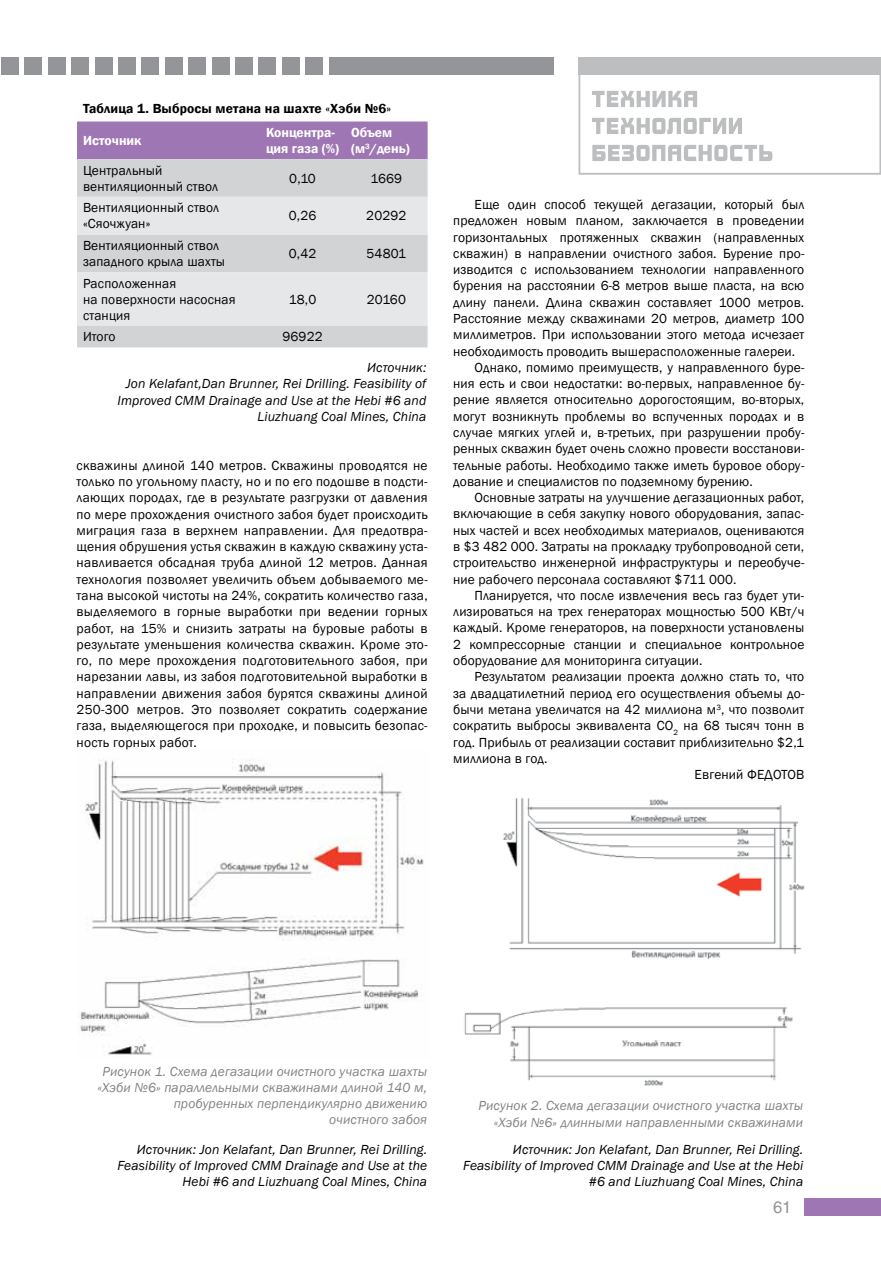
<style>
.page{position:relative;width:881px;height:1263px;background:#fff}
.page>*{position:absolute;margin:0;border:0;box-sizing:border-box;transform-origin:0 0}
.t1{font:16.5px "Helios";color:#939598}
.t2{font:13.5px/16.4px "Franklin Gothic";letter-spacing:.01em;color:#000}
.t3{font:italic 13.5px/16.4px "Franklin Gothic";letter-spacing:.01em;color:#000;text-align:right}
.t4{font:italic 13.5px/16.2px "Franklin Gothic";letter-spacing:.01em;color:#808285;text-align:right}
.t5{font:600 13.5px/16.2px "Franklin Gothic";color:#fff}
.t6{font:600 13.5px "Franklin Gothic";letter-spacing:.01em;color:#000}
</style>
<div class="page">
<div style="left:578px;top:57px;width:302px;height:117px;border:2px solid #bcbec0"></div>
<div style="left:329px;top:58px;width:224px;height:17px;background:#939598"></div>
<div style="left:1px;top:58px;width:17px;height:17px;background:#939598"></div>
<div style="left:578px;top:58px;width:302px;height:17px;background:#bcbec0"></div>
<svg style="left:592px;top:145px;width:180px;height:16px"></svg>
<svg style="left:592px;top:118px;width:149px;height:16px"></svg>
<svg style="left:592px;top:91px;width:105px;height:16px"></svg>
<div style="left:804px;top:1198px;width:76px;height:17px;background:#9e76b4"></div>
<div style="left:25px;top:58px;width:17px;height:17px;background:#939598"></div>
<div style="left:48px;top:58px;width:17px;height:17px;background:#939598"></div>
<div style="left:72px;top:58px;width:17px;height:17px;background:#939598"></div>
<div style="left:95px;top:58px;width:17px;height:17px;background:#939598"></div>
<div style="left:118px;top:58px;width:17px;height:17px;background:#939598"></div>
<div style="left:142px;top:58px;width:17px;height:17px;background:#939598"></div>
<div style="left:165px;top:58px;width:17px;height:17px;background:#939598"></div>
<div style="left:188px;top:58px;width:17px;height:17px;background:#939598"></div>
<div style="left:212px;top:58px;width:17px;height:17px;background:#939598"></div>
<div style="left:235px;top:58px;width:17px;height:17px;background:#939598"></div>
<div style="left:259px;top:58px;width:17px;height:17px;background:#939598"></div>
<div style="left:282px;top:58px;width:17px;height:17px;background:#939598"></div>
<div style="left:305px;top:58px;width:17px;height:17px;background:#939598"></div>
<img style="left:79px;top:759px;width:345px;height:296px">
<img style="left:464px;top:797px;width:341px;height:289px">
<div style="left:77px;top:122px;width:350px;height:37px;background:#9e76b4"></div>
<div style="left:77px;top:159px;width:350px;height:188px;background:#d1d3d4"></div>
<svg style="left:77px;top:197px;width:350px;height:129px;background:#dfe1e2"></svg>
<p class="t6" style="left:83px;top:100px;width:309px">Таблица 1. Выбросы метана на шахте «Хэби №6»</p>
<p class="t5" style="left:83px;top:133px;width:60px">Источник</p>
<p class="t5" style="left:266px;top:125px;width:74px">Концентра&shy;ция газа (%)</p>
<p class="t5" style="left:351px;top:125px;width:60px">Объем (м<sup>3</sup>/день)</p>
<p class="t2" style="left:83px;top:162px;width:136px">Центральный вентиляционный ствол</p>
<p class="t2" style="left:289px;top:170px;width:28px">0,10</p>
<p class="t2" style="left:370px;top:170px;width:33px">1669</p>
<p class="t2" style="left:83px;top:200px;width:137px">Вентиляционный ствол «Сяочжуан»</p>
<p class="t2" style="left:289px;top:208px;width:29px">0,26</p>
<p class="t2" style="left:366px;top:208px;width:42px">20292</p>
<p class="t2" style="left:83px;top:238px;width:144px">Вентиляционный ствол западного крыла шахты</p>
<p class="t2" style="left:289px;top:246px;width:29px">0,42</p>
<p class="t2" style="left:366px;top:246px;width:41px">54801</p>
<p class="t2" style="left:83px;top:275px;width:154px">Расположенная<br>на поверхности насосная станция</p>
<p class="t2" style="left:289px;top:291px;width:29px">18,0</p>
<p class="t2" style="left:366px;top:291px;width:41px">20160</p>
<p class="t2" style="left:83px;top:329px;width:34px">Итого</p>
<p class="t2" style="left:282px;top:329px;width:42px">96922</p>
<p class="t3" style="left:117px;top:359px;width:310px">Источник:<br>Jon Kelafant,Dan Brunner, Rei Drilling. Feasibility of Improved CMM Drainage and Use at the Hebi #6 and Liuzhuang Coal Mines, China</p>
<p class="t2" style="left:77px;top:457px;width:352px;text-align:justify">скважины длиной 140 метров. Скважины проводятся не только по угольному пласту, но и по его подошве в подсти&shy;лающих породах, где в результате разгрузки от давления по мере прохождения очистного забоя будет происходить миграция газа в верхнем направлении. Для предотвра&shy;щения обрушения устья скважин в каждую скважину уста&shy;навливается обсадная труба длиной 12 метров. Данная технология позволяет увеличить объем добываемого ме&shy;тана высокой чистоты на 24%, сократить количество газа, выделяемого в горные выработки при ведении горных работ, на 15% и снизить затраты на буровые работы в результате уменьшения количества скважин. Кроме это&shy;го, по мере прохождения подготовительного забоя, при нарезании лавы, из забоя подготовительной выработки в направлении движения забоя бурятся скважины длиной 250-300 метров. Это позволяет сократить содержание газа, выделяющегося при проходке, и повысить безопас&shy;ность горных работ.</p>
<p class="t2" style="left:474px;top:197px;width:331px">Еще один способ текущей дегазации, который был</p>
<p class="t2" style="left:453px;top:213px;width:352px">предложен новым планом, заключается в проведении</p>
<p class="t2" style="left:453px;top:229px;width:352px">горизонтальных протяженных скважин (направленных</p>
<p class="t2" style="left:453px;top:245px;width:352px">скважин) в направлении очистного забоя. Бурение про-</p>
<p class="t2" style="left:453px;top:262px;width:352px">изводится с использованием технологии направленного</p>
<p class="t2" style="left:453px;top:278px;width:352px">бурения на расстоянии 6-8 метров выше пласта, на всю</p>
<p class="t2" style="left:453px;top:294px;width:352px">длину панели. Длина скважин составляет 1000 метров.</p>
<p class="t2" style="left:453px;top:311px;width:352px">Расстояние между скважинами 20 метров, диаметр 100</p>
<p class="t2" style="left:453px;top:327px;width:352px">миллиметров. При использовании этого метода исчезает</p>
<p class="t2" style="left:453px;top:343px;width:343px">необходимость проводить вышерасположенные галереи.</p>
<p class="t2" style="left:474px;top:359px;width:331px">Однако, помимо преимуществ, у направленного буре-</p>
<p class="t2" style="left:453px;top:376px;width:352px">ния есть и свои недостатки: во-первых, направленное бу-</p>
<p class="t2" style="left:453px;top:392px;width:352px">рение является относительно дорогостоящим, во-вторых,</p>
<p class="t2" style="left:453px;top:408px;width:352px">могут возникнуть проблемы во вспученных породах и в</p>
<p class="t2" style="left:453px;top:425px;width:352px">случае мягких углей и, в-третьих, при разрушении пробу-</p>
<p class="t2" style="left:453px;top:441px;width:352px">ренных скважин будет очень сложно провести восстанови-</p>
<p class="t2" style="left:453px;top:457px;width:352px">тельные работы. Необходимо также иметь буровое обору-</p>
<p class="t2" style="left:453px;top:473px;width:301px">дование и специалистов по подземному бурению.</p>
<p class="t2" style="left:474px;top:490px;width:331px">Основные затраты на улучшение дегазационных работ,</p>
<p class="t2" style="left:453px;top:506px;width:352px">включающие в себя закупку нового оборудования, запас-</p>
<p class="t2" style="left:453px;top:522px;width:352px">ных частей и всех необходимых материалов, оцениваются</p>
<p class="t2" style="left:453px;top:539px;width:352px">в $3 482 000. Затраты на прокладку трубопроводной сети,</p>
<p class="t2" style="left:453px;top:555px;width:352px">строительство инженерной инфраструктуры и переобуче-</p>
<p class="t2" style="left:453px;top:571px;width:285px">ние рабочего персонала составляют $711 000.</p>
<p class="t2" style="left:474px;top:587px;width:331px">Планируется, что после извлечения весь газ будет ути-</p>
<p class="t2" style="left:453px;top:604px;width:352px">лизироваться на трех генераторах мощностью 500 КВт/ч</p>
<p class="t2" style="left:453px;top:620px;width:352px">каждый. Кроме генераторов, на поверхности установлены</p>
<p class="t2" style="left:453px;top:636px;width:352px">2 компрессорные станции и специальное контрольное</p>
<p class="t2" style="left:453px;top:652px;width:251px">оборудование для мониторинга ситуации.</p>
<p class="t2" style="left:474px;top:669px;width:331px">Результатом реализации проекта должно стать то, что</p>
<p class="t2" style="left:453px;top:685px;width:352px">за двадцатилетний период его осуществления объемы до-</p>
<p class="t2" style="left:453px;top:701px;width:352px">бычи метана увеличатся на 42 миллиона м<sup>3</sup>, что позволит</p>
<p class="t2" style="left:453px;top:718px;width:352px">сократить выбросы эквивалента CO<sub>2</sub> на 68 тысяч тонн в</p>
<p class="t2" style="left:453px;top:734px;width:352px">год. Прибыль от реализации составит приблизительно $2,1</p>
<p class="t2" style="left:453px;top:750px;width:96px">миллиона в год.</p>
<p class="t2" style="left:694px;top:767px;width:71px">Евгений Федотов</p>
<p class="t4" style="left:97px;top:1063px;width:331px">Рисунок 1. Схема дегазации очистного участка шахты «Хэби №6» параллельными скважинами длиной 140 м, пробуренных перпендикулярно движению<br>очистного забоя</p>
<p class="t3" style="left:117px;top:1141px;width:311px">Источник: Jon Kelafant, Dan Brunner, Rei Drilling.<br>Feasibility of Improved CMM Drainage and Use at the<br>Hebi #6 and Liuzhuang Coal Mines, China</p>
<p class="t4" style="left:478px;top:1098px;width:326px">Рисунок 2. Схема дегазации очистного участка шахты «Хэби №6» длинными направленными скважинами</p>
<p class="t3" style="left:463px;top:1141px;width:341px">Источник: Jon Kelafant, Dan Brunner, Rei Drilling.<br>Feasibility of Improved CMM Drainage and Use at the Hebi #6 and Liuzhuang Coal Mines, China</p>
<p class="t1" style="left:772px;top:1197px;width:20px">61</p>
</div>
